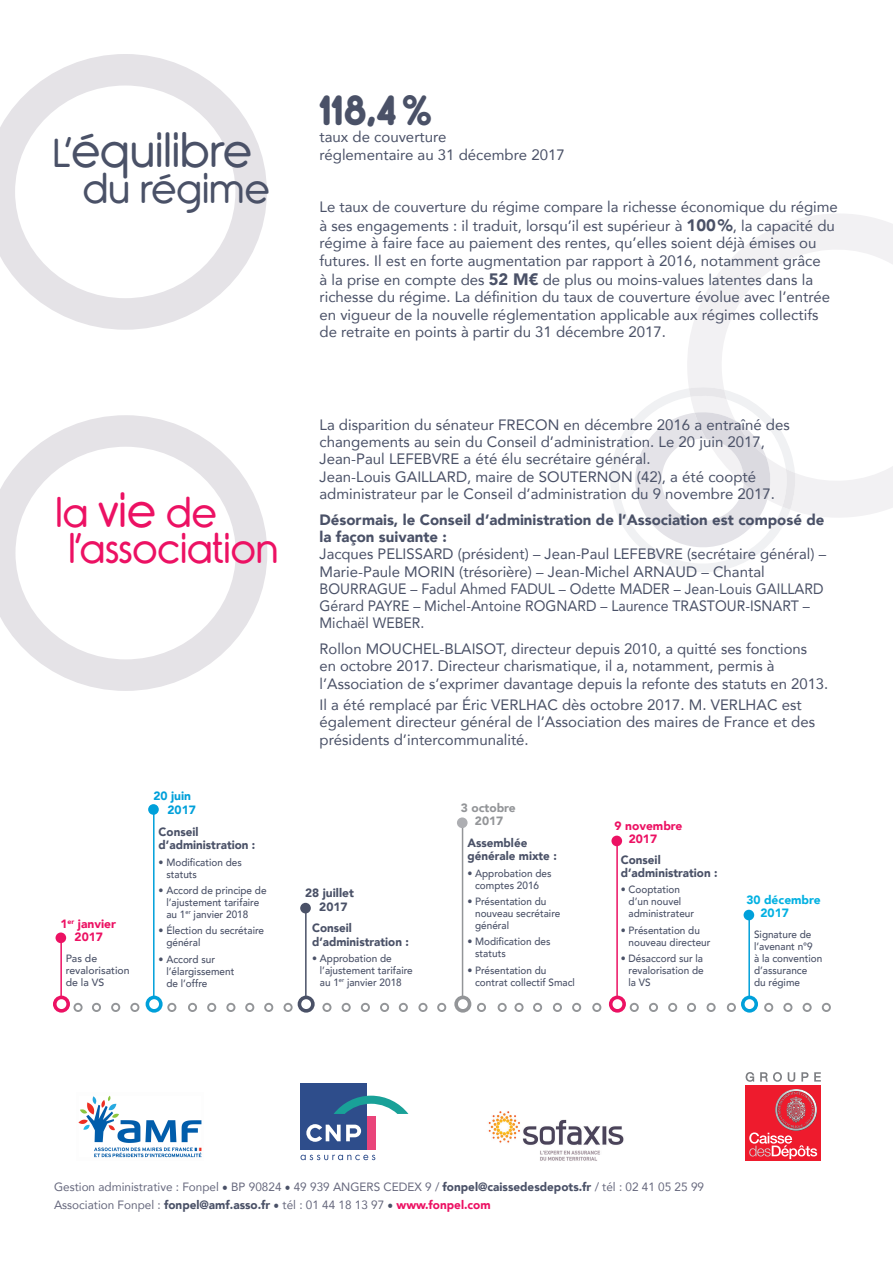
<style>
.page{position:relative;width:893px;height:1263px;background:#fff}
.page>*{position:absolute;margin:0;border:0;box-sizing:border-box;transform-origin:0 0}
.t1{font:45px "Rimouski Rg";color:#4a5167}
.t2{font:700 40.5px "Rimouski Rg";color:#4a5167}
.t3{font:39px/36px "Rimouski Rg";color:#ec1163}
.t4{font:39px "Rimouski Rg";color:#4a5167}
.t5{font:15px/17.2px "Avenir";color:#4a5167}
.t6{font:900 15px/17.2px "Avenir";color:#4a5167}
.t7{font:12px/18px "Avenir";color:#66687d}
.t8{font:900 12px/13.5px "Avenir";color:#4a5167}
.t9{font:900 12px/13.5px "Avenir";color:#ec1163}
.t10{font:900 12px/13.5px "Avenir";color:#02b1e2}
.t11{font:900 12px/13.5px "Avenir";color:#939598;text-align:center}
.t12{font:900 12px/13.5px "Avenir";color:#00a0da}
.t13{font:500 10.5px/12px "Avenir";color:#4a5167;scale:.95 1}
.t14{font:500 10.5px/12px "Avenir";color:#4a5167}
.s1{font-size:39px}
.s2{font-weight:900;font-size:16.5px}
.s3{font-size:45px}
.s4{font-weight:500;color:#4a5167}
.s5{font-weight:900;color:#4a5167}
.s6{font-weight:900;color:#ec1163}
</style>
<div class="page">
<svg style="left:687px;top:214px;width:206px;height:303px"></svg>
<svg style="left:610px;top:387px;width:185px;height:185px"></svg>
<svg style="left:0;top:54px;width:267px;height:276px"></svg>
<svg style="left:0;top:415px;width:267px;height:276px"></svg>
<img style="left:78px;top:1095px;width:124px;height:63px">
<svg style="left:300px;top:1155px;width:75px;height:5px"></svg>
<div style="left:300px;top:1083px;width:67px;height:66px;background:#2e4d8b"></div>
<svg style="left:306px;top:1124px;width:55px;height:18px"></svg>
<div style="left:367px;top:1116px;width:8px;height:33px;background:#e9447a"></div>
<svg style="left:334px;top:1096px;width:74px;height:18px"></svg>
<div style="left:746px;top:1085px;width:75px;height:75px;background:#ee1b2d"></div>
<svg style="left:749px;top:1089px;width:68px;height:70px"></svg>
<svg style="left:746px;top:1072px;width:8px;height:10px"></svg>
<svg style="left:760px;top:1072px;width:22px;height:10px"></svg>
<svg style="left:788px;top:1072px;width:7px;height:10px"></svg>
<svg style="left:801px;top:1072px;width:7px;height:9px"></svg>
<svg style="left:814px;top:1072px;width:7px;height:9px"></svg>
<img style="left:488px;top:1111px;width:136px;height:50px">
<svg style="left:822px;top:1003px;width:9px;height:9px"></svg>
<svg style="left:803px;top:1003px;width:9px;height:9px"></svg>
<svg style="left:783px;top:1003px;width:9px;height:9px"></svg>
<svg style="left:764px;top:1003px;width:9px;height:9px"></svg>
<svg style="left:706px;top:1003px;width:10px;height:9px"></svg>
<svg style="left:687px;top:1003px;width:9px;height:9px"></svg>
<svg style="left:668px;top:1003px;width:9px;height:9px"></svg>
<svg style="left:649px;top:1003px;width:9px;height:9px"></svg>
<svg style="left:592px;top:1003px;width:9px;height:9px"></svg>
<svg style="left:572px;top:1003px;width:9px;height:9px"></svg>
<svg style="left:553px;top:1003px;width:9px;height:9px"></svg>
<svg style="left:533px;top:1003px;width:9px;height:9px"></svg>
<svg style="left:514px;top:1003px;width:10px;height:9px"></svg>
<svg style="left:498px;top:1003px;width:9px;height:9px"></svg>
<svg style="left:477px;top:1003px;width:9px;height:9px"></svg>
<svg style="left:437px;top:1003px;width:9px;height:9px"></svg>
<svg style="left:418px;top:1003px;width:10px;height:9px"></svg>
<svg style="left:399px;top:1003px;width:9px;height:9px"></svg>
<svg style="left:380px;top:1003px;width:9px;height:9px"></svg>
<svg style="left:361px;top:1003px;width:9px;height:9px"></svg>
<svg style="left:342px;top:1003px;width:9px;height:9px"></svg>
<svg style="left:322px;top:1003px;width:9px;height:9px"></svg>
<svg style="left:245px;top:1003px;width:9px;height:9px"></svg>
<svg style="left:264px;top:1003px;width:9px;height:9px"></svg>
<svg style="left:226px;top:1003px;width:9px;height:9px"></svg>
<svg style="left:207px;top:1003px;width:9px;height:9px"></svg>
<svg style="left:188px;top:1003px;width:9px;height:9px"></svg>
<svg style="left:130px;top:1003px;width:9px;height:9px"></svg>
<svg style="left:111px;top:1003px;width:9px;height:9px"></svg>
<svg style="left:92px;top:1003px;width:9px;height:9px"></svg>
<hr style="left:60px;top:937px;width:2px;height:61px;background:#ec1163">
<div style="left:56px;top:932px;width:10px;height:11px;background:#ec1163;border-radius:50%"></div>
<svg style="left:53px;top:995px;width:30px;height:17px"></svg>
<hr style="left:153px;top:810px;width:2px;height:187px;background:#00a0da">
<div style="left:148px;top:804px;width:11px;height:11px;background:#00a0da;border-radius:50%"></div>
<svg style="left:146px;top:995px;width:30px;height:17px"></svg>
<hr style="left:748px;top:915px;width:2px;height:82px;background:#00a0da">
<div style="left:744px;top:910px;width:10px;height:10px;background:#00a0da;border-radius:50%"></div>
<svg style="left:727px;top:995px;width:31px;height:17px"></svg>
<hr style="left:462px;top:824px;width:1px;height:173px;background:#939598">
<div style="left:457px;top:817px;width:11px;height:11px;background:#adaeb2;border-radius:50%"></div>
<svg style="left:454px;top:995px;width:17px;height:17px"></svg>
<hr style="left:305px;top:908px;width:2px;height:89px;background:#4a5167">
<div style="left:300px;top:903px;width:11px;height:10px;background:#4a5167;border-radius:50%"></div>
<svg style="left:284px;top:995px;width:31px;height:17px"></svg>
<hr style="left:616px;top:841px;width:2px;height:156px;background:#ec1163">
<div style="left:611px;top:836px;width:11px;height:10px;background:#ec1163;border-radius:50%"></div>
<svg style="left:609px;top:995px;width:30px;height:17px"></svg>
<h1 class="t1" style="left:53px;top:125px;width:201px"><span class="s1">L’</span>équilibre</h1>
<h3 class="t4" style="left:83px;top:166px;width:189px">du régime</h3>
<h2 class="t2" style="left:320px;top:87px;width:115px">118,4%</h2>
<p class="t5" style="left:320px;top:128px;width:247px">taux de couverture<br>réglementaire au 31 décembre 2017</p>
<p class="t5" style="left:320px;top:196px;width:520px;line-height:19.5px">Le taux de couverture du régime compare la richesse économique du régime à ses engagements : il traduit, lorsqu’il est supérieur à <span class="s2">100%</span>, la capacité du</p>
<p class="t5" style="left:319px;top:234px;width:503px">régime à faire face au paiement des rentes, qu’elles soient déjà émises ou futures. Il est en forte augmentation par rapport à 2016, notamment grâce</p>
<p class="t5" style="left:319px;top:271px;width:512px">à la prise en compte des <span class="s2">52 M€</span> de plus ou moins-values latentes dans la richesse du régime. La définition du taux de couverture évolue avec l’entrée en vigueur de la nouvelle réglementation applicable aux régimes collectifs de retraite en points à partir du 31 décembre 2017.</p>
<h3 class="t3" style="left:68px;top:495px;width:212px;text-indent:-13px">la <span class="s3">vie</span> de l’association</h3>
<p class="t9" style="left:60px;top:916px;width:57px;text-align:center">1<sup>er</sup> janvier<br>2017</p>
<p class="t14" style="left:66px;top:951px;width:65px">Pas de revalorisation de la VS</p>
<p class="t12" style="left:168px;top:789px;width:30px;text-indent:-14px">20 juin<br>2017</p>
<p class="t8" style="left:159px;top:825px;width:98px">Conseil d’administration :</p>
<p class="t13" style="left:166px;top:855px;width:81px;text-indent:-8px">• Modification des statuts</p>
<p class="t13" style="left:166px;top:884px;width:107px;text-indent:-8px">• Accord de principe de l’ajustement tarifaire au 1<sup>er</sup> janvier 2018</p>
<p class="t13" style="left:166px;top:924px;width:104px;text-indent:-8px">• Élection du secrétaire général</p>
<p class="t13" style="left:166px;top:952px;width:73px;text-indent:-8px">• Accord sur l’élargissement de l’offre</p>
<p class="t5" style="left:320px;top:416px;width:472px">La disparition du sénateur FRECON en décembre 2016 a entraîné des changements au sein du Conseil d’administration. Le 20 juin 2017, Jean-Paul LEFEBVRE a été élu secrétaire général.<br>Jean-Louis GAILLARD, maire de SOUTERNON (42), a été coopté administrateur par le Conseil d’administration du 9 novembre 2017.</p>
<p class="t6" style="left:320px;top:510px;width:506px">Désormais, le Conseil d’administration de l’Association est composé de la façon suivante :</p>
<p class="t5" style="left:320px;top:545px;width:508px">Jacques PELISSARD (président) – Jean-Paul LEFEBVRE (secrétaire général) – Marie-Paule MORIN (trésorière) – Jean-Michel ARNAUD – Chantal BOURRAGUE – Fadul Ahmed FADUL – Odette MADER – Jean-Louis GAILLARD Gérard PAYRE – Michel-Antoine ROGNARD – Laurence TRASTOUR-ISNART – Michaël WEBER.</p>
<p class="t5" style="left:320px;top:640px;width:510px">Rollon MOUCHEL-BLAISOT, directeur depuis 2010, a quitté ses fonctions<br>en octobre 2017. Directeur charismatique, il a, notamment, permis à l’Association de s’exprimer davantage depuis la refonte des statuts en 2013.</p>
<p class="t5" style="left:320px;top:696px;width:497px">Il a été remplacé par Éric VERLHAC dès octobre 2017. M. VERLHAC est également directeur général de l’Association des maires de France et des présidents d’intercommunalité.</p>
<p class="t8" style="left:319px;top:886px;width:36px;text-indent:-14px">28 juillet<br>2017</p>
<p class="t8" style="left:312px;top:921px;width:98px">Conseil d’administration :</p>
<p class="t13" style="left:320px;top:951px;width:99px;text-indent:-8px">• Approbation de l’ajustement tarifaire au 1<sup>er</sup> janvier 2018</p>
<p class="t11" style="left:461px;top:801px;width:57px">3 octobre<br>2017</p>
<p class="t8" style="left:467px;top:836px;width:91px">Assemblée générale mixte :</p>
<p class="t13" style="left:467px;top:866px;width:90px;text-align:center">• Approbation des comptes 2016</p>
<p class="t13" style="left:475px;top:895px;width:91px;text-indent:-8px">• Présentation du nouveau secrétaire général</p>
<p class="t13" style="left:475px;top:935px;width:81px;text-indent:-8px">• Modification des statuts</p>
<p class="t13" style="left:475px;top:963px;width:107px;text-indent:-8px">• Présentation du contrat collectif Smacl</p>
<p class="t9" style="left:629px;top:819px;width:55px;text-indent:-14px">9 novembre<br>2017</p>
<p class="t8" style="left:621px;top:852px;width:98px">Conseil d’administration :</p>
<p class="t13" style="left:629px;top:883px;width:71px;text-indent:-8px">• Cooptation d’un nouvel administrateur</p>
<p class="t13" style="left:629px;top:923px;width:88px;text-indent:-8px">• Présentation du nouveau directeur</p>
<p class="t13" style="left:629px;top:952px;width:81px;text-align:justify;text-indent:-8px">• Désaccord sur la revalorisation de la VS</p>
<p class="t10" style="left:760px;top:893px;width:62px;text-indent:-14px">30 décembre<br>2017</p>
<p class="t13" style="left:754px;top:927px;width:73px">Signature de l’avenant n°9<br>à la convention d’assurance<br>du régime</p>
<p class="t7" style="left:54px;top:1177px;width:652px">Gestion administrative : Fonpel <span class="s4">•</span> BP 90824 <span class="s4">•</span> 49 939 ANGERS CEDEX 9 / <span class="s5">fonpel@caissedesdepots.fr</span> / tél : 02 41 05 25 99<br>Association Fonpel : <span class="s5">fonpel@amf.asso.fr</span> <span class="s4">•</span> tél : 01 44 18 13 97 <span class="s4">•</span> <span class="s6">www.fonpel.com</span></p>
</div>
